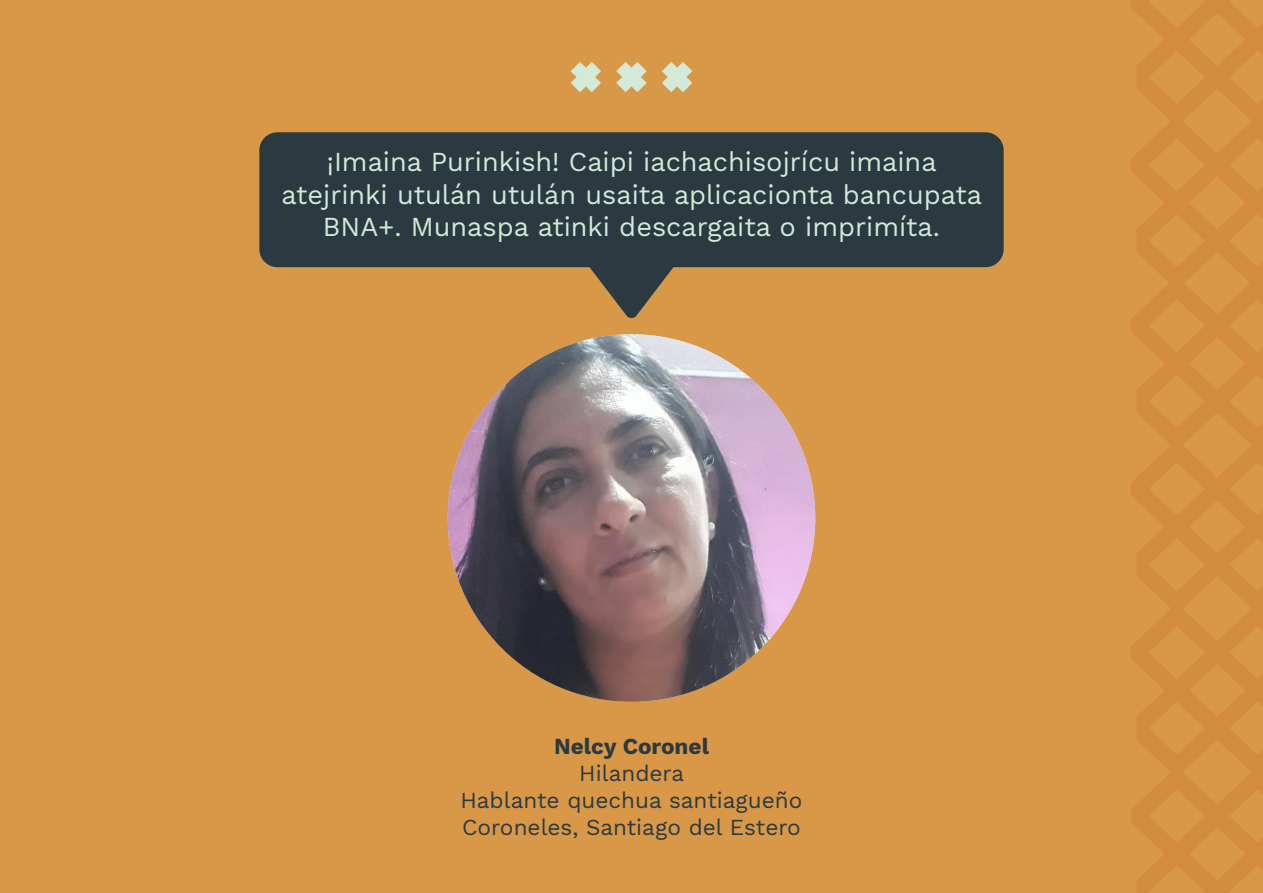
<style>
.page{position:relative;width:1263px;height:893px;background:#d99748}
.page>*{position:absolute;margin:0;border:0;box-sizing:border-box;transform-origin:0 0}
.t1{font:27px/32.4px "Work Sans";color:#d3ead8;text-align:center}
.t2{font:22.5px/27px "Work Sans";color:#2a3a40;text-align:center}
.t3{font:700 22.5px "Work Sans";color:#2a3a40}
</style>
<div class="page">
<div style="left:259px;top:132px;width:745px;height:135px;background:#2a3a40;border-radius:18px"></div>
<svg style="left:1131px;top:0;width:132px;height:893px"></svg>
<svg style="left:585px;top:267px;width:93px;height:51px"></svg>
<svg style="left:571px;top:62px;width:30px;height:30px"></svg>
<svg style="left:662px;top:62px;width:30px;height:30px"></svg>
<svg style="left:616px;top:62px;width:31px;height:30px"></svg>
<img style="left:448px;top:334px;width:367px;height:368px;border-radius:184px">
<p class="t1" style="left:281px;top:147px;width:702px">¡Imaina Purinkish! Caipi iachachisojrícu imaina atejrinki utulán utulán usaita aplicacionta bancupata<br>BNA+. Munaspa atinki descargaita o imprimíta.</p>
<p class="t3" style="left:554px;top:733px;width:156px">Nelcy Coronel</p>
<p class="t2" style="left:460px;top:760px;width:343px">Hilandera<br>Hablante quechua santiagueño<br>Coroneles, Santiago del Estero</p>
</div>
